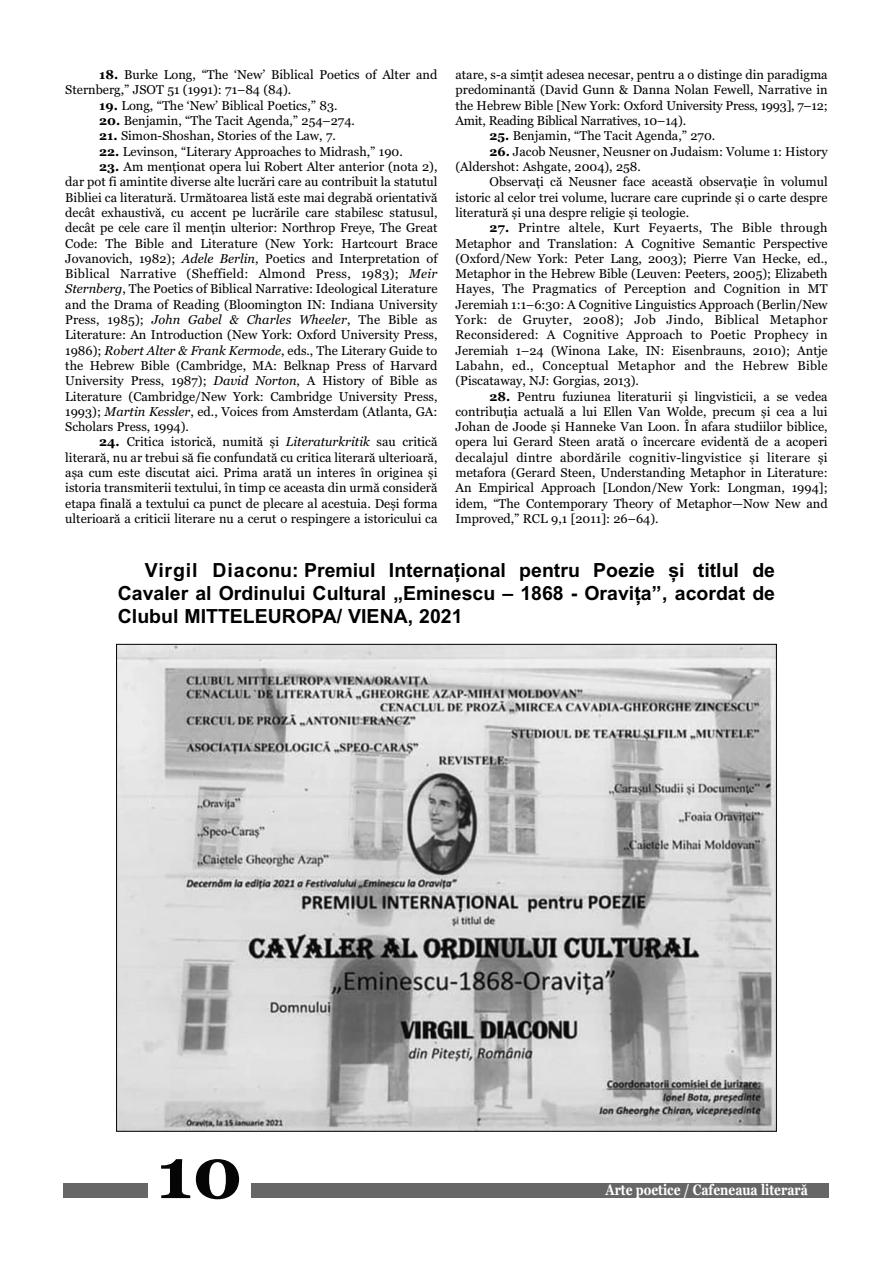
<style>
.page{position:relative;width:893px;height:1263px;background:#fff}
.page>*{position:absolute;margin:0;border:0;box-sizing:border-box;transform-origin:0 0}
.t1{font:700 72px "Georgia";color:#050505}
.t2{font:700 19.5px/23.4px "Arial";color:#000;text-align:justify}
.t3{font:700 15px "Georgia";color:#fff;scale:.8 1}
.t4{font:12.75px/15.3px "Georgia";color:#000;text-align:justify}
.s1{font-weight:700}
.s2{font-style:italic}
</style>
<div class="page">
<div style="left:64px;top:1183px;width:765px;height:15px;background:#666"></div>
<div style="left:149px;top:1152px;width:102px;height:71px;background:#fff"></div>
<img style="left:118px;top:646px;width:657px;height:483px">
<p class="t4" style="left:65px;top:67px;width:374px;text-indent:34px"><span class="s1">18.</span> Burke Long, “The ‘New’ Biblical Poetics of Alter and<br>Sternberg,” JSOT 51 (1991): 71–84 (84).</p>
<p class="t4" style="left:99px;top:98px;width:240px"><span class="s1">19.</span> Long, “The ‘New’ Biblical Poetics,” 83.</p>
<p class="t4" style="left:99px;top:113px;width:257px"><span class="s1">20.</span> Benjamin, “The Tacit Agenda,” 254–274.</p>
<p class="t4" style="left:99px;top:128px;width:238px"><span class="s1">21.</span> Simon-Shoshan, Stories of the Law, 7.</p>
<p class="t4" style="left:99px;top:144px;width:305px"><span class="s1">22.</span> Levinson, “Literary Approaches to Midrash,” 190.</p>
<p class="t4" style="left:65px;top:159px;width:374px;text-indent:34px"><span class="s1">23.</span> Am menționat opera lui Robert Alter anterior (nota 2), dar pot fi amintite diverse alte lucrări care au contribuit la statutul Bibliei ca literatură. Următoarea listă este mai degrabă orientativă decât exhaustivă, cu accent pe lucrările care stabilesc statusul, decât pe cele care îl mențin ulterior: Northrop Freye, The Great Code: The Bible and Literature (New York: Hartcourt Brace Jovanovich, 1982); <span class="s2">Adele Berlin</span>, Poetics and Interpretation of Biblical Narrative (Sheffield: Almond Press, 1983); <span class="s2">Meir Sternberg</span>, The Poetics of Biblical Narrative: Ideological Literature and the Drama of Reading (Bloomington IN: Indiana University Press, 1985); <span class="s2">John Gabel &amp; Charles Wheeler</span>, The Bible as Literature: An Introduction (New York: Oxford University Press, 1986); <span class="s2">Robert Alter &amp; Frank Kermode</span>, eds., The Literary Guide to the Hebrew Bible (Cambridge, MA: Belknap Press of Harvard University Press, 1987); <span class="s2">David Norton</span>, A History of Bible as Literature (Cambridge/New York: Cambridge University Press, 1993); <span class="s2">Martin Kessler</span>, ed., Voices from Amsterdam (Atlanta, GA:<br>Scholars Press, 1994).</p>
<p class="t4" style="left:65px;top:434px;width:374px;text-indent:34px"><span class="s1">24.</span> Critica istorică, numită și <span class="s2">Literaturkritik</span> sau critică literară, nu ar trebui să fie confundată cu critica literară ulterioară, așa cum este discutat aici. Prima arată un interes în originea și istoria transmiterii textului, în timp ce aceasta din urmă consideră etapa finală a textului ca punct de plecare al acestuia. Deși forma ulterioară a criticii literare nu a cerut o respingere a istoricului ca</p>
<p class="t4" style="left:455px;top:67px;width:374px">atare, s-a simțit adesea necesar, pentru a o distinge din paradigma predominantă (David Gunn &amp; Danna Nolan Fewell, Narrative in the Hebrew Bible [New York: Oxford University Press, 1993], 7–12; Amit, Reading Biblical Narratives, 10–14).</p>
<p class="t4" style="left:489px;top:128px;width:227px"><span class="s1">25.</span> Benjamin, “The Tacit Agenda,” 270.</p>
<p class="t4" style="left:455px;top:144px;width:374px;text-indent:34px"><span class="s1">26.</span> Jacob Neusner, Neusner on Judaism: Volume 1: History (Aldershot: Ashgate, 2004), 258.</p>
<p class="t4" style="left:455px;top:174px;width:374px;text-indent:34px">Observați că Neusner face această observație în volumul istoric al celor trei volume, lucrare care cuprinde și o carte despre literatură și una despre religie și teologie.</p>
<p class="t4" style="left:455px;top:220px;width:374px;text-indent:34px"><span class="s1">27.</span> Printre altele, Kurt Feyaerts, The Bible through Metaphor and Translation: A Cognitive Semantic Perspective (Oxford/New York: Peter Lang, 2003); Pierre Van Hecke, ed., Metaphor in the Hebrew Bible (Leuven: Peeters, 2005); Elizabeth Hayes, The Pragmatics of Perception and Cognition in MT Jeremiah 1:1–6:30: A Cognitive Linguistics Approach (Berlin/New York: de Gruyter, 2008); Job Jindo, Biblical Metaphor Reconsidered: A Cognitive Approach to Poetic Prophecy in Jeremiah 1–24 (Winona Lake, IN: Eisenbrauns, 2010); Antje Labahn, ed., Conceptual Metaphor and the Hebrew Bible (Piscataway, NJ: Gorgias, 2013).</p>
<p class="t4" style="left:455px;top:388px;width:374px;text-indent:34px"><span class="s1">28.</span> Pentru fuziunea literaturii și lingvisticii, a se vedea contribuția actuală a lui Ellen Van Wolde, precum și cea a lui Johan de Joode și Hanneke Van Loon. În afara studiilor biblice, opera lui Gerard Steen arată o încercare evidentă de a acoperi decalajul dintre abordările cognitiv-lingvistice și literare și metafora (Gerard Steen, Understanding Metaphor in Literature:<br>An Empirical Approach [London/New York: Longman, 1994]; idem, “The Contemporary Theory of Metaphor—Now New and Improved,” RCL 9,1 [2011]: 26–64).</p>
<h2 class="t2" style="left:118px;top:558px;width:659px;text-indent:27px">Virgil Diaconu: Premiul Internațional pentru Poezie și titlul de Cavaler al Ordinului Cultural „Eminescu – 1868 - Oravița”, acordat de Clubul MITTELEUrOPA/ VIENA, 2021</h2>
<h1 class="t1" style="left:157px;top:1131px;width:87px">10</h1>
<p class="t3" style="left:606px;top:1181px;width:254px">Arte poetice / Cafeneaua literară</p>
</div>
